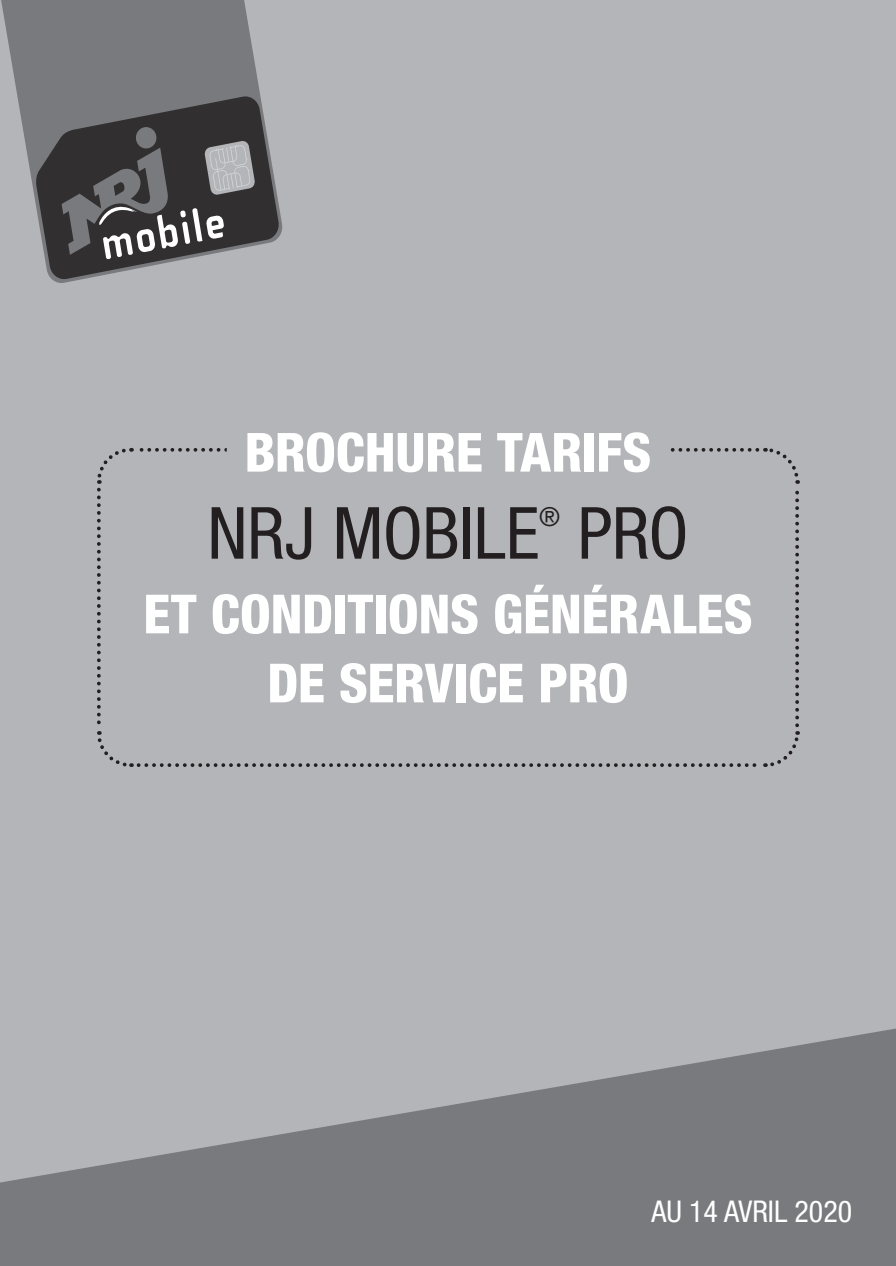
<style>
.page{position:relative;width:896px;height:1266px;background:#fff}
.page>*{position:absolute;margin:0;border:0;box-sizing:border-box;transform-origin:0 0}
.TEXTE_COURANT{font:condensed 72px "Helvetica Neue LT Std";letter-spacing:-.005em;color:#231f20}
.t1{font:800 condensed 54px/69px "Helvetica Neue LT Std";letter-spacing:-.005em;color:#fff;text-align:center}
.t2{font:condensed 30px "Helvetica Neue LT Std";color:#fff}
.TEXTE_COURANT-2{font:condensed 26.25px "Helvetica Neue LT Std";color:#231f20}
</style>
<div class="page">
<div style="left:0;top:0;width:895px;height:1227px;background:#b4b5b8"></div>
<svg style="left:97px;top:448px;width:703px;height:319px"></svg>
<div style="left:227px;top:426px;width:442px;height:54px;background:#b4b5b8"></div>
<svg style="left:1px;top:0;width:282px;height:283px;fill:#787a7d"></svg>
<svg style="left:36px;top:95px;width:244px;height:185px"></svg>
<svg style="left:0;top:1028px;width:895px;height:237px;fill:#787a7d"></svg>
<p class="t1" style="left:244px;top:417px;width:408px">BROCHURE TARIFS</p>
<p class="TEXTE_COURANT" style="left:207px;top:491px;width:333px">NRJ MOBILE</p>
<p class="TEXTE_COURANT-2" style="left:539px;top:501px;width:22px">®</p>
<p class="TEXTE_COURANT" style="left:577px;top:491px;width:112px">PRO</p>
<p class="t1" style="left:143px;top:578px;width:611px">ET CONDITIONS GÉNÉRALES<br>DE SERVICE PRO</p>
<p class="t2" style="left:651px;top:1194px;width:202px">AU 14 AVRIL 2020</p>
</div>
